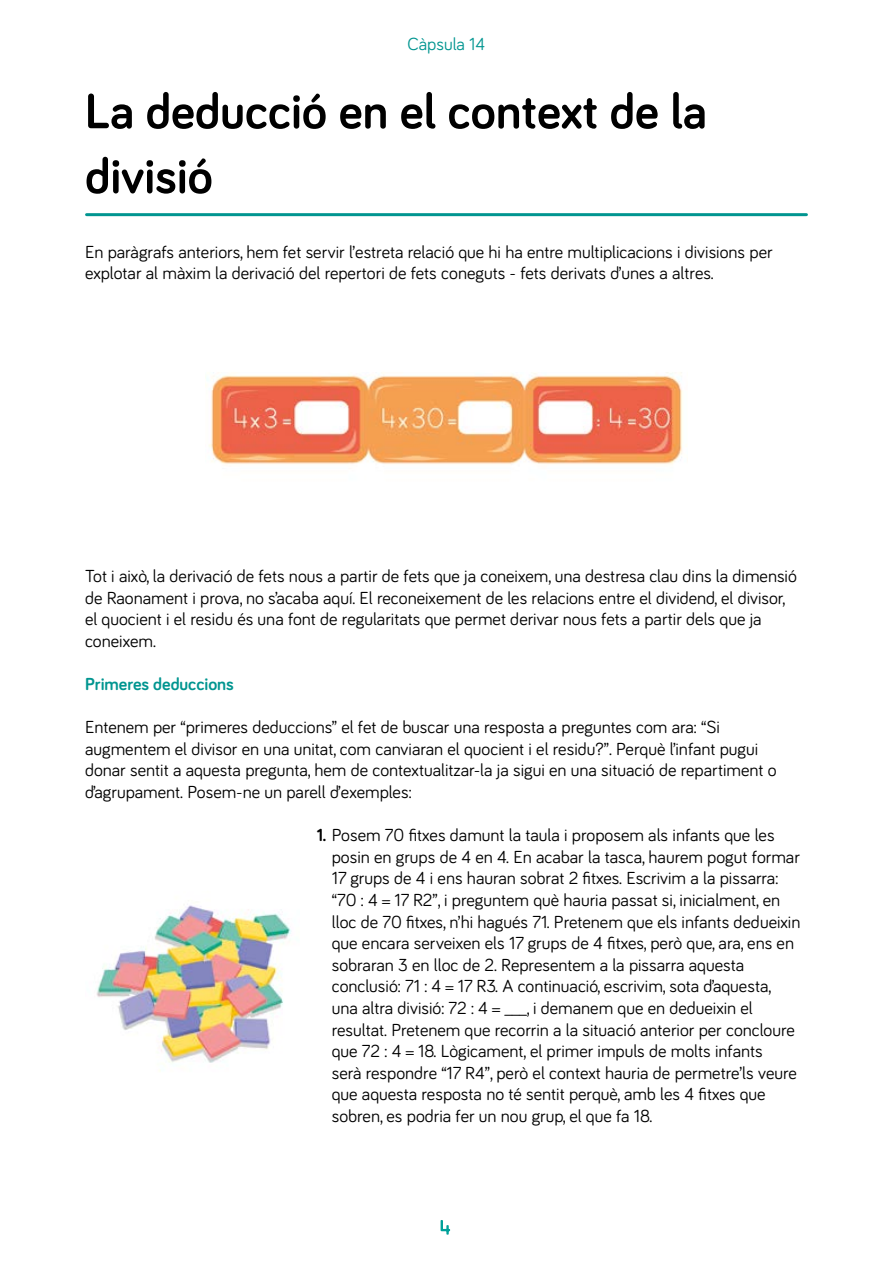
<style>
.page{position:relative;width:893px;height:1263px;background:#fff}
.page>*{position:absolute;margin:0;border:0;box-sizing:border-box;transform-origin:0 0}
.t1{font:700 51px/64.8px "Bariol";color:#000}
.t2{font:18px/21.6px "Bariol";color:#000}
.t3{font:700 18px "Bariol";color:#009590}
.t4{font:18px "Bariol";color:#009590}
.s1{font-weight:700}
</style>
<div class="page">
<svg style="left:440px;top:1220px;width:11px;height:15px"></svg>
<hr style="left:87px;top:213px;width:719px;height:3px;background:#009590">
<img style="left:205px;top:372px;width:478px;height:93px">
<img style="left:96px;top:905px;width:195px;height:166px">
<p class="t4" style="left:408px;top:31px;width:79px">Càpsula 14</p>
<h1 class="t1" style="left:85px;top:77px;width:623px">La deducció en el context de la divisió</h1>
<p class="t2" style="left:85px;top:240px;width:689px">En paràgrafs anteriors, hem fet servir l’estreta relació que hi ha entre multiplicacions i divisions per explotar al màxim la derivació del repertori de fets coneguts - fets derivats d’unes a altres.</p>
<p class="t2" style="left:85px;top:564px;width:713px">Tot i això, la derivació de fets nous a partir de fets que ja coneixem, una destresa clau dins la dimensió de Raonament i prova, no s’acaba aquí. El reconeixement de les relacions entre el dividend, el divisor, el quocient i el residu és una font de regularitats que permet derivar nous fets a partir dels que ja coneixem.</p>
<p class="t3" style="left:85px;top:671px;width:150px">Primeres deduccions</p>
<p class="t2" style="left:85px;top:715px;width:693px">Entenem per “primeres deduccions” el fet de buscar una resposta a preguntes com ara: “Si augmentem el divisor en una unitat, com canviaran el quocient i el residu?”. Perquè l’infant pugui donar sentit a aquesta pregunta, hem de contextualitzar-la ja sigui en una situació de repartiment o d’agrupament. Posem-ne un parell d’exemples:</p>
<p class="t2" style="left:332px;top:823px;width:470px;text-indent:-15px"><span class="s1">1.</span> Posem 70 fitxes damunt la taula i proposem als infants que les posin en grups de 4 en 4. En acabar la tasca, haurem pogut formar 17 grups de 4 i ens hauran sobrat 2 fitxes. Escrivim a la pissarra: “70 : 4 = 17 R2”, i preguntem què hauria passat si, inicialment, en lloc de 70 fitxes, n’hi hagués 71. Pretenem que els infants dedueixin que encara serveixen els 17 grups de 4 fitxes, però que, ara, ens en sobraran 3 en lloc de 2. Representem a la pissarra aquesta conclusió: 71 : 4 = 17 R3. A continuació, escrivim, sota d’aquesta, una altra divisió: 72 : 4 = ___, i demanem que en dedueixin el resultat. Pretenem que recorrin a la situació anterior per concloure que 72 : 4 = 18. Lògicament, el primer impuls de molts infants<br>serà respondre “17 R4”, però el context hauria de permetre’ls veure que aquesta resposta no té sentit perquè, amb les 4 fitxes que sobren, es podria fer un nou grup, el que fa 18.</p>
</div>
